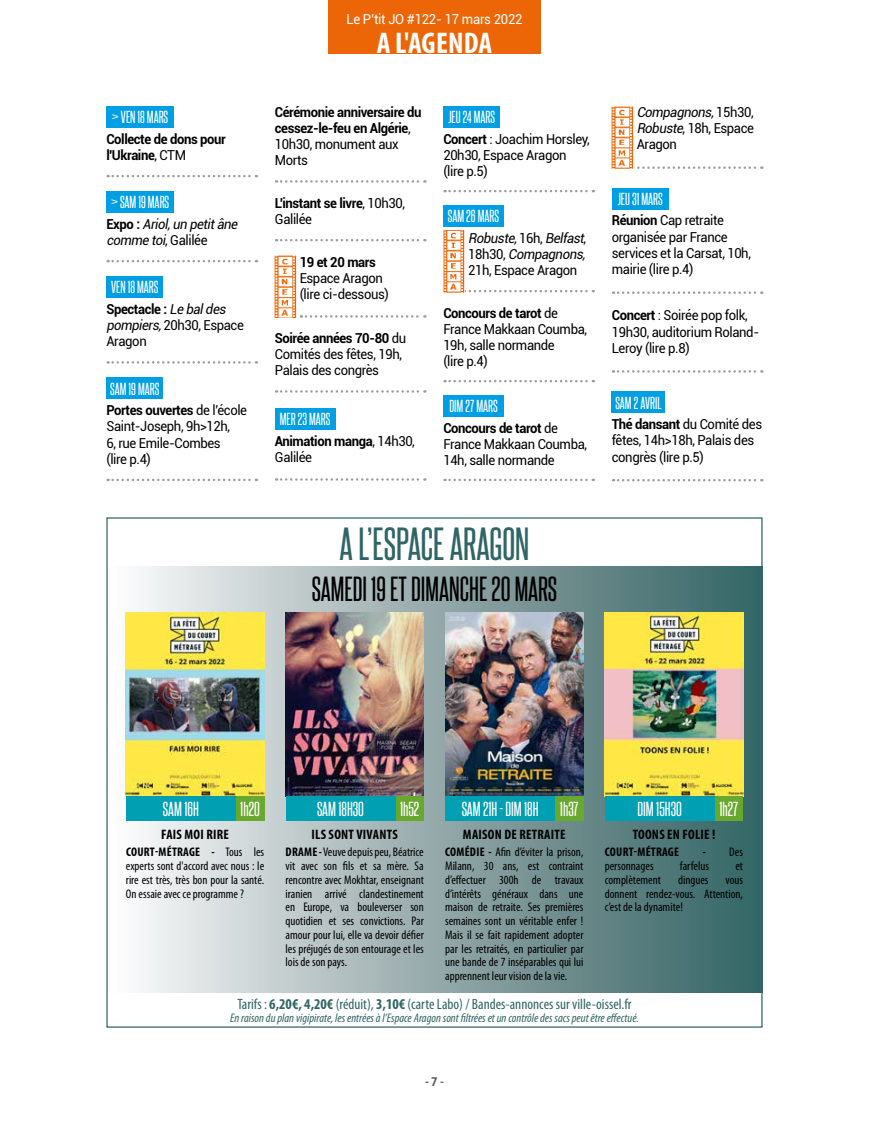
<style>
.page{position:relative;width:869px;height:1134px;background:#fff}
.page>*{position:absolute;margin:0;border:0;box-sizing:border-box;transform-origin:0 0}
.t1{font:40px "Steelfish Rg";color:#306565}
.t2{font:30px "Steelfish Rg";color:#000}
.t3{font:700 condensed 30px "Myriad Pro";letter-spacing:.01em;color:#fff}
.t4{font:17.5px "Steelfish Rg";color:#fff}
.t5{font:15px "Steelfish Rg";color:#fff}
.t6{font:condensed 15px "Myriad Pro";color:#306565}
.t7{font:13.75px/16.2px "Roboto";letter-spacing:-.03em;color:#000;scale:.95 1}
.t8{font:700 13.75px/16.2px "Roboto";letter-spacing:-.03em;color:#000;scale:.95 1}
.t9{font:700 condensed 13.75px "Myriad Pro";letter-spacing:.02em;color:#000}
.t10{font:italic 13.75px/16.2px "Roboto";color:#000;scale:.95 1}
.t11{font:13.75px "Roboto";letter-spacing:-.02em;color:#fff;scale:.95 1}
.t12{font:700 condensed 13.5px "Myriad Pro";color:#646363;scale:1.11 1}
.t13{font:condensed 12.5px/13.8px "Myriad Pro";color:#000;text-align:justify}
.t14{font:italic condensed 12.5px "Myriad Pro";color:#306565}
.t15{font:700 condensed 12.5px "Myriad Pro";letter-spacing:.02em;color:#000}
.s1{font-weight:400}
.s2{font-weight:700;font-style:normal}
.s3{font-style:normal}
.s4{font-weight:700}
.s5{font-style:italic}
</style>
<div class="page">
<div style="left:328px;top:0;width:212px;height:53px;background:#ec6608"></div>
<svg style="left:108px;top:175px;width:149px;height:2px"></svg>
<svg style="left:108px;top:260px;width:149px;height:2px"></svg>
<svg style="left:108px;top:361px;width:149px;height:3px"></svg>
<svg style="left:108px;top:479px;width:149px;height:2px"></svg>
<div style="left:106px;top:106px;width:68px;height:22px;background:#009fe3"></div>
<div style="left:106px;top:191px;width:68px;height:22px;background:#009fe3"></div>
<div style="left:106px;top:276px;width:57px;height:22px;background:#009fe3"></div>
<div style="left:106px;top:378px;width:57px;height:21px;background:#009fe3"></div>
<svg style="left:276px;top:180px;width:149px;height:3px"></svg>
<svg style="left:276px;top:239px;width:149px;height:2px"></svg>
<svg style="left:301px;top:315px;width:124px;height:3px"></svg>
<svg style="left:276px;top:390px;width:149px;height:3px"></svg>
<svg style="left:276px;top:478px;width:149px;height:3px"></svg>
<div style="left:275px;top:408px;width:60px;height:21px;background:#009fe3"></div>
<svg style="left:444px;top:190px;width:149px;height:2px"></svg>
<svg style="left:464px;top:290px;width:129px;height:2px"></svg>
<svg style="left:444px;top:380px;width:149px;height:2px"></svg>
<svg style="left:444px;top:479px;width:149px;height:2px"></svg>
<div style="left:443px;top:106px;width:57px;height:22px;background:#009fe3"></div>
<div style="left:443px;top:205px;width:60px;height:21px;background:#009fe3"></div>
<div style="left:443px;top:395px;width:60px;height:21px;background:#009fe3"></div>
<svg style="left:612px;top:166px;width:150px;height:3px"></svg>
<svg style="left:612px;top:291px;width:150px;height:3px"></svg>
<svg style="left:612px;top:370px;width:150px;height:3px"></svg>
<svg style="left:612px;top:479px;width:150px;height:2px"></svg>
<div style="left:611px;top:188px;width:57px;height:21px;background:#009fe3"></div>
<div style="left:611px;top:392px;width:53px;height:21px;background:#009fe3"></div>
<img style="left:275px;top:256px;width:21px;height:62px">
<img style="left:443px;top:230px;width:21px;height:62px">
<img style="left:611px;top:106px;width:21px;height:62px">
<div style="left:107px;top:567px;width:655px;height:425px;background:linear-gradient(to right,#fcf8f9,#326060)"></div>
<img style="left:126px;top:612px;width:138px;height:184px">
<img style="left:604px;top:612px;width:138px;height:184px">
<img style="left:445px;top:612px;width:138px;height:184px">
<img style="left:285px;top:612px;width:138px;height:184px">
<div style="left:395px;top:796px;width:28px;height:25px;background:#69a82f"></div>
<div style="left:236px;top:796px;width:28px;height:25px;background:#69a82f"></div>
<div style="left:555px;top:796px;width:28px;height:25px;background:#69a82f"></div>
<div style="left:714px;top:796px;width:28px;height:25px;background:#69a82f"></div>
<div style="left:285px;top:796px;width:110px;height:25px;background:#009fb2"></div>
<div style="left:445px;top:796px;width:110px;height:25px;background:#009fb2"></div>
<div style="left:604px;top:796px;width:110px;height:25px;background:#009fb2"></div>
<div style="left:126px;top:796px;width:110px;height:25px;background:#009fb2"></div>
<p class="t5" style="left:112px;top:108px;width:58px">&gt; VEN 18 MARS</p>
<p class="t8" style="left:106px;top:130px;width:127px">Collecte de dons pour l'Ukraine<span class="s1">, CTM</span></p>
<p class="t5" style="left:111px;top:193px;width:60px">&gt; SAM 19 MARS</p>
<p class="t10" style="left:106px;top:215px;width:143px"><span class="s2">E x p o :</span> Ariol,un petitâne commetoi<span class="s3">, G a l i l é e</span></p>
<p class="t5" style="left:111px;top:278px;width:49px">VEN 18 MARS</p>
<p class="t7" style="left:106px;top:300px;width:146px"><span class="s4">Spectacle :</span> <span class="s5">Lebaldes pompiers,</span>20h30, Espace<br>Aragon</p>
<p class="t5" style="left:110px;top:379px;width:51px">SAM 19 MARS</p>
<p class="t7" style="left:106px;top:402px;width:149px"><span class="s4">Portes ouvertes</span> de l'école<br>Saint-Joseph, 9h&gt;12h,<br>6, rue Emile-Combes<br>(lire p.4)</p>
<p class="t11" style="left:346px;top:10px;width:187px">Le P’tit JO #122- 17 mars 2022</p>
<h2 class="t3" style="left:376px;top:24px;width:117px">A L'AGENDA</h2>
<p class="t8" style="left:275px;top:103px;width:156px">Cérémonie anniversaire du cessez-le-feu en Algérie<span class="s1">,<br>10h30, monument aux<br>Morts</span></p>
<p class="t8" style="left:275px;top:194px;width:138px">L'instant se livre<span class="s1">, 10h30,<br>Galilée</span></p>
<p class="t8" style="left:299px;top:253px;width:82px">19 et 20 mars</p>
<p class="t7" style="left:299px;top:269px;width:95px">Espace Aragon (lire ci-dessous)</p>
<p class="t7" style="left:275px;top:329px;width:140px"><span class="s4">Soirée années 70-80</span> du<br>Comités des fêtes, 19h,<br>Palais des congrès</p>
<p class="t5" style="left:279px;top:410px;width:52px">MER 23 MARS</p>
<p class="t8" style="left:275px;top:432px;width:149px">Animation manga<span class="s1">, 14h30,<br>Galilée</span></p>
<p class="t5" style="left:448px;top:108px;width:48px">JEU 24 MARS</p>
<p class="t7" style="left:443px;top:130px;width:156px"><span class="s4">Concert</span> : Joachim Horsley,<br>20h30, Espace Aragon (lire p.5)</p>
<p class="t5" style="left:448px;top:207px;width:53px">SAM 26 MARS</p>
<p class="t7" style="left:468px;top:229px;width:128px;text-align:justify"><span class="s5">Robuste,</span>1 6 h , <span class="s5">Belfast</span>, 1 8 h 3 0 , <span class="s5">Compagnons, </span>21h, Espace Aragon</p>
<p class="t7" style="left:443px;top:304px;width:153px"><span class="s4">Concours de tarot</span> de<br>France Makkaan Coumba,<br>19h, salle normande<br>(lire p.4)</p>
<p class="t5" style="left:449px;top:397px;width:50px">DIM 27 MARS</p>
<p class="t7" style="left:443px;top:419px;width:153px"><span class="s4">Concours de tarot</span> de<br>France Makkaan Coumba,<br>14h, salle normande</p>
<p class="t7" style="left:636px;top:103px;width:125px;text-align:justify"><span class="s5">Compagnons,</span>1 5 h 3 0 , <span class="s5">Robuste</span>, 18h, Espace Aragon</p>
<p class="t5" style="left:617px;top:190px;width:46px">JEU 31 MARS</p>
<p class="t7" style="left:611px;top:212px;width:148px"><span class="s4">Réunion</span> Cap retraite organisée par France services et la Carsat, 10h, mairie (lire p.4)</p>
<p class="t7" style="left:611px;top:307px;width:157px"><span class="s4">Concert</span> : Soirée pop folk,<br>19h30, auditorium Roland-<br>Leroy (lire p.8)</p>
<p class="t5" style="left:615px;top:393px;width:48px">SAM 2 AVRIL</p>
<p class="t7" style="left:611px;top:416px;width:160px"><span class="s4">Thé dansant</span> du Comité des fêtes, 14h&gt;18h, Palais des congrès (lire p.5)</p>
<h1 class="t1" style="left:339px;top:519px;width:191px">A L’ESPACE ARAGON</h1>
<h2 class="t2" style="left:311px;top:571px;width:247px">SAMEDI 19 ET DIMANCHE 20 MARS</h2>
<h3 class="t4" style="left:163px;top:798px;width:37px">SAM 16H</h3>
<h3 class="t4" style="left:240px;top:798px;width:21px">1h20</h3>
<h3 class="t4" style="left:317px;top:798px;width:48px">SAM 18H30</h3>
<h3 class="t4" style="left:400px;top:798px;width:21px">1h52</h3>
<h3 class="t4" style="left:461px;top:798px;width:118px">SAM 21H - DIM 18H 1h37</h3>
<h3 class="t4" style="left:637px;top:798px;width:46px">DIM 15H30</h3>
<h3 class="t4" style="left:719px;top:798px;width:20px">1h27</h3>
<p class="t9" style="left:161px;top:825px;width:69px">FAIS MOI RIRE</p>
<p class="t13" style="left:126px;top:845px;width:140px"><span class="s4">COURT-MÉTRAGE -</span> Tous les experts sont d'accord avec nous : le rire est très, très bon pour la santé.<br>On essaie avec ce programme ?</p>
<p class="t9" style="left:311px;top:825px;width:88px">ILS SONT VIVANTS</p>
<p class="t13" style="left:285px;top:845px;width:140px"><span class="s4">DRAME -</span> Veuve depuis peu, Béatrice vit avec son fils et sa mère. Sa rencontre avec Mokhtar, enseignant iranien arrivé clandestinement en Europe, va bouleverser son quotidien et ses convictions. Par amour pour lui, elle va devoir défier les préjugés de son entourage et les lois de son pays.</p>
<p class="t9" style="left:463px;top:825px;width:104px">MAISON DE RETRAITE</p>
<p class="t13" style="left:445px;top:845px;width:140px"><span class="s4">COMÉDIE -</span> Afin d’éviter la prison, Milann, 30 ans, est contraint d’effectuer 300h de travaux d’intérêts généraux dans une maison de retraite. Ses premières semaines sont un véritable enfer !<br>Mais il se fait rapidement adopter par les retraités, en particulier par une bande de 7 inséparables qui lui apprennent leur vision de la vie.</p>
<p class="t9" style="left:632px;top:825px;width:84px">TOONS EN FOLIE !</p>
<p class="t15" style="left:604px;top:844px;width:76px">COURT-MÉTRAGE</p>
<p class="t13" style="left:702px;top:845px;width:42px"><span class="s4">-</span> Des</p>
<p class="t13" style="left:604px;top:859px;width:50px">personnages</p>
<p class="t13" style="left:679px;top:859px;width:31px">farfelus</p>
<p class="t13" style="left:735px;top:859px;width:9px">et</p>
<p class="t13" style="left:604px;top:873px;width:58px">complètement</p>
<p class="t13" style="left:677px;top:873px;width:32px">dingues</p>
<p class="t13" style="left:604px;top:873px;width:140px;text-indent:121px">vous donnent rendez-vous. Attention, c’est de la dynamite!</p>
<p class="t6" style="left:237px;top:995px;width:395px">Tarifs : <span class="s4">6,20€, 4,20€</span> (réduit), <span class="s4">3,10€</span> (carte Labo) / Bandes-annonces sur ville-oissel.fr</p>
<p class="t14" style="left:230px;top:1010px;width:410px">En raison du plan vigipirate, les entrées à l’Espace Aragon sont filtrées et un contrôle des sacs peut être effectué.</p>
<p class="t12" style="left:425px;top:1073px;width:19px">- 7 -</p>
</div>
